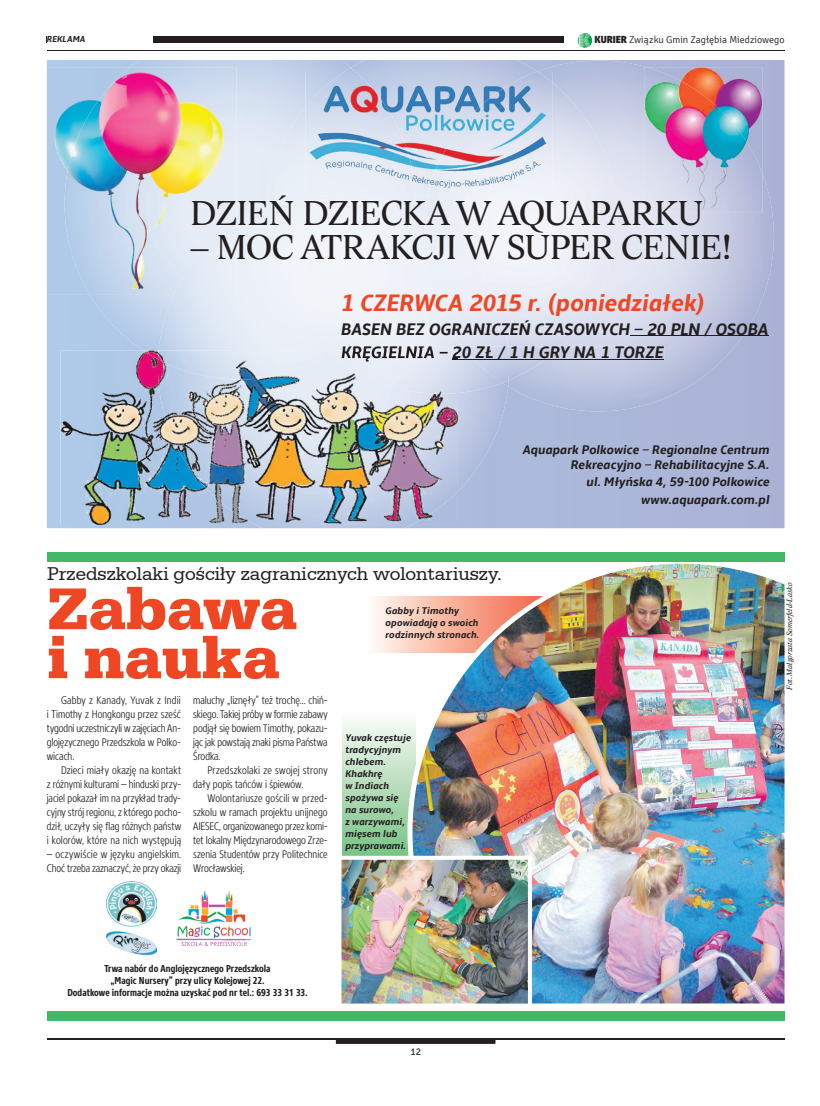
<style>
.page{position:relative;width:820px;height:1106px;background:#fff}
.page>*{position:absolute;margin:0;border:0;box-sizing:border-box;transform-origin:0 0}
.t1{font:700 61px/49px "Serifa";color:#ef4724}
.t2{font:35.4px "Lido STF";letter-spacing:-.025em;color:#231f20}
.t3{font:italic 700 24.5px "Amble";letter-spacing:-.01em;color:#ef4724}
.t4{font:19.1px "Serifa";color:#231f20}
.t5{font:italic 700 17.3px/23.6px "Amble";letter-spacing:-.01em;color:#231f20}
.t6{font:italic 700 12.9px/14.6px "Amble";letter-spacing:-.005em;color:#231f20;text-align:right}
.t7{font:300 11px/14px "Core Sans NR37 Cn";color:#231f20;text-align:justify}
.t8{font:italic 700 10px/12px "Amble";color:#231f20}
.t9{font:700 10px/12px "Core Sans NR67 Cn";color:#231f20;text-align:center}
.t10{font:300 10px "Signika";color:#231f20}
.t11{font:10px "Signika Negative";color:#231f20}
.t12{font:italic 700 9px "Amble";letter-spacing:.005em;color:#231f20}
.t13{font:italic 8px "Lido STF";letter-spacing:.005em;color:#231f20}
.s1{font-family:"Fengardo Neue";font-weight:900}
</style>
<div class="page">
<hr style="left:47px;top:50px;width:737px;height:1px;background:#231f20">
<hr style="left:47px;top:1038px;width:737px;height:1px;background:#231f20">
<svg style="left:336px;top:1039px;width:159px;height:4px"></svg>
<svg style="left:577px;top:33px;width:15px;height:15px"></svg>
<div style="left:47px;top:37px;width:517px;height:6px;background:#231f20"></div>
<svg style="left:342px;top:721px;width:65px;height:134px;background:#b5ddbb"></svg>
<svg style="left:375px;top:597px;width:32px;height:55px;background:#fde7de"></svg>
<img style="left:407px;top:561px;width:377px;height:442px">
<svg style="left:47px;top:60px;width:737px;height:468px;background:#abb8da"></svg>
<img style="left:89px;top:60px;width:261px;height:291px">
<img style="left:256px;top:386px;width:252px;height:142px">
<img style="left:159px;top:205px;width:106px;height:146px">
<img style="left:350px;top:60px;width:158px;height:152px">
<img style="left:266px;top:68px;width:149px;height:126px">
<img style="left:415px;top:212px;width:87px;height:181px">
<div style="left:265px;top:194px;width:150px;height:157px;background:#eff2f9"></div>
<img style="left:342px;top:346px;width:80px;height:5px">
<img style="left:508px;top:60px;width:265px;height:351px">
<svg style="left:502px;top:383px;width:6px;height:3px"></svg>
<img style="left:423px;top:71px;width:193px;height:309px">
<img style="left:422px;top:217px;width:87px;height:166px">
<img style="left:561px;top:346px;width:103px;height:14px">
<img style="left:461px;top:346px;width:100px;height:13px">
<div style="left:47px;top:552px;width:737px;height:9px;background:#44b869"></div>
<div style="left:47px;top:1011px;width:737px;height:9px;background:#44b869"></div>
<img style="left:107px;top:882px;width:50px;height:72px">
<img style="left:176px;top:891px;width:75px;height:54px">
<hr style="left:630px;top:335px;width:138px;height:1px;background:#231f20">
<hr style="left:452px;top:359px;width:211px;height:1px;background:#231f20">
<img style="left:415px;top:72px;width:12px;height:124px">
<img style="left:305px;top:72px;width:110px;height:124px">
<img style="left:305px;top:192px;width:66px;height:4px">
<img style="left:427px;top:72px;width:125px;height:124px">
<img style="left:60px;top:351px;width:98px;height:174px">
<img style="left:143px;top:351px;width:15px;height:8px">
<img style="left:158px;top:379px;width:299px;height:146px">
<img style="left:158px;top:351px;width:172px;height:28px">
<img style="left:330px;top:351px;width:127px;height:43px">
<svg style="left:325px;top:346px;width:17px;height:8px"></svg>
<img style="left:341px;top:351px;width:107px;height:10px">
<svg style="left:452px;top:351px;width:22px;height:9px"></svg>
<img style="left:643px;top:67px;width:119px;height:146px">
<img style="left:46px;top:67px;width:18px;height:227px">
<img style="left:64px;top:67px;width:172px;height:227px">
<img style="left:174px;top:221px;width:62px;height:73px">
<img style="left:341px;top:855px;width:190px;height:149px">
<div style="left:47px;top:33px;width:106px;height:14px;background:#fff"></div>
<p class="t12" style="left:47px;top:34px;width:40px">REKLAMA</p>
<p class="t10" style="left:594px;top:35px;width:191px"><span class="s1">KURIER</span> Związku Gmin Zagłębia Miedziowego</p>
<h2 class="t2" style="left:190px;top:192px;width:514px">DZIEŃ DZIECKA W AQUAPARKU</h2>
<h2 class="t2" style="left:190px;top:226px;width:544px">– MOC ATRAKCJI W SUPER CENIE!</h2>
<h3 class="t3" style="left:341px;top:289px;width:365px">1 CZERWCA 2015 r. (poniedziałek)</h3>
<h3 class="t5" style="left:341px;top:317px;width:429px">BASEN BEZ OGRANICZEŃ CZASOWYCH – 20 PLN / OSOBA<br>KRĘGIELNIA – 20 ZŁ / 1 H GRY NA 1 TORZE</h3>
<p class="t6" style="left:522px;top:442px;width:248px">Aquapark Polkowice – Regionalne Centrum<br>Rekreacyjno – Rehabilitacyjne S.A.</p>
<p class="t6" style="left:586px;top:473px;width:185px;line-height:17.6px">ul. Młyńska 4, 59-100 Polkowice www.aquapark.com.pl</p>
<h3 class="t4" style="left:47px;top:563px;width:456px">Przedszkolaki gościły zagranicznych wolontariuszy.</h3>
<h1 class="t1" style="left:47px;top:584px;width:251px">Zabawa i nauka</h1>
<p class="t8" style="left:385px;top:605px;width:95px">Gabby i Timothy opowiadają o swoich rodzinnych stronach.</p>
<p class="t7" style="left:47px;top:693px;width:136px;text-indent:14px">Gabby z Kanady, Yuvak z Indii i Timothy z Hongkongu przez sześć tygodni uczestniczyli w zajęciach An&shy;glojęzycznego Przedszkola w Polko&shy;wicach.</p>
<p class="t7" style="left:47px;top:763px;width:136px;text-indent:14px">Dzieci miały okazję na kontakt z różnymi kulturami – hinduski przy&shy;jaciel pokazał im na przykład trady&shy;cyjny strój regionu, z którego pocho&shy;dził, uczyły się ag różnych państw i kolorów, które na nich występują</p>
<p class="t7" style="left:47px;top:847px;width:136px">– oczywiście w języku angielskim.<br>Choć trzeba zaznaczyć, że przy okazji</p>
<p class="t7" style="left:193px;top:693px;width:136px">maluchy „liznęły” też trochę… chiń&shy;skiego. Takiej próby w formie zabawy podjął się bowiem Timothy, pokazu&shy;jąc jak powstają znaki pisma Państwa Środka.</p>
<p class="t7" style="left:193px;top:763px;width:136px;text-indent:14px">Przedszkolaki ze swojej strony dały popis tańców i śpiewów.</p>
<p class="t7" style="left:193px;top:791px;width:136px;text-indent:14px">Wolontariusze gościli w przed&shy;szkolu w ramach projektu unijnego AIESEC, organizowanego przez komi&shy;tet lokalny Międzynarodowego Zrze&shy;szenia Studentów przy Politechnice Wrocławskiej.</p>
<p class="t8" style="left:345px;top:732px;width:67px">Yuvak częstuje tradycyjnym chlebem.<br>Khakhrę<br>w Indiach spożywa się na surowo,<br>z warzywami, mięsem lub przyprawami.</p>
<p class="t9" style="left:67px;top:963px;width:242px">Trwa nabór do Anglojęzycznego Przedszkola<br>„Magic Nursery” przy ulicy Kolejowej 22.<br>Dodatkowe informacje można uzyskać pod nr tel.: 693 33 31 33.</p>
<p class="t11" style="left:410px;top:1045px;width:12px">12</p>
<p class="t13" style="left:784px;top:689px;width:109px;rotate:-90deg">Fot. Małgorzata Somerfeld-Lasko</p>
</div>
